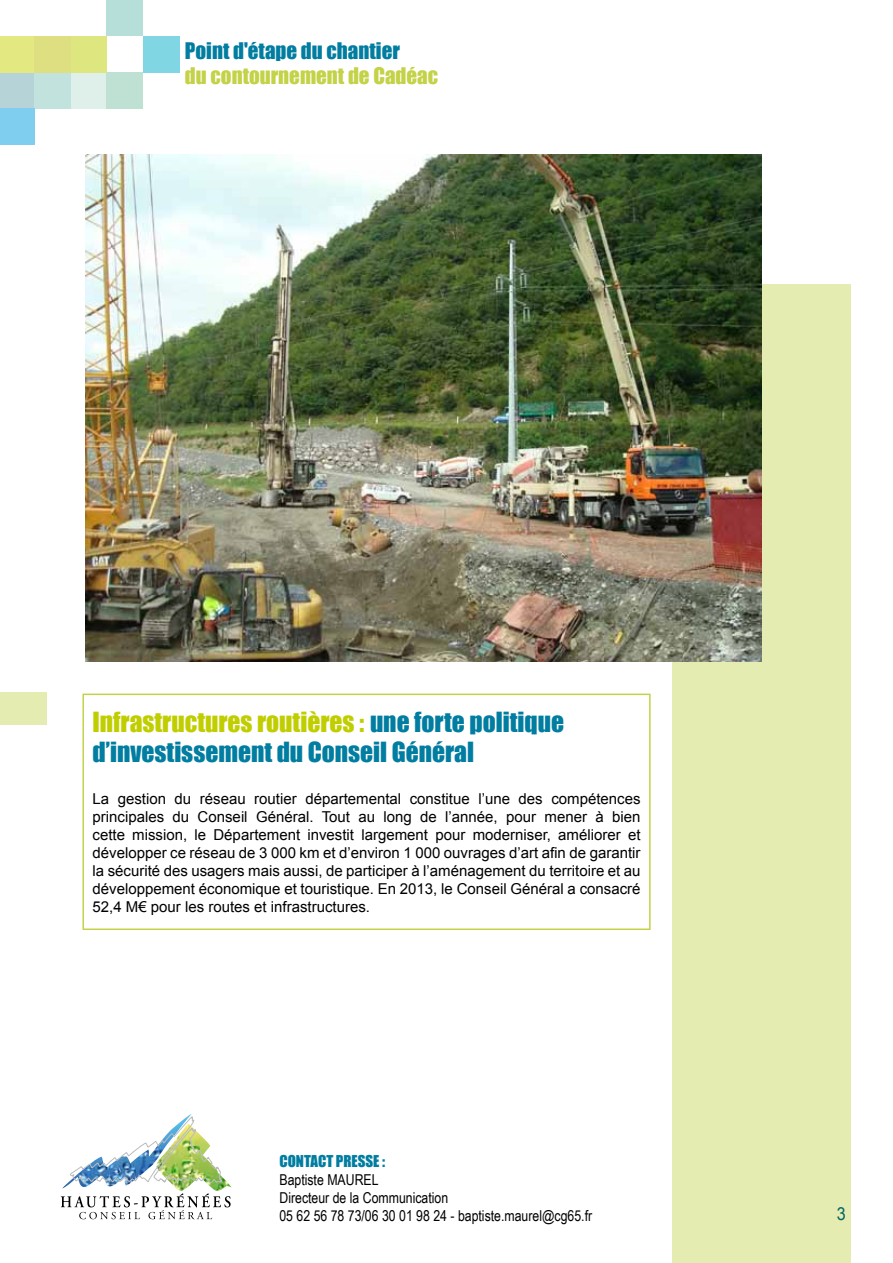
<style>
.page{position:relative;width:893px;height:1263px;background:#fff}
.page>*{position:absolute;margin:0;border:0;box-sizing:border-box;transform-origin:0 0}
.t1{font:25.5px/30.6px "Impact";color:#007da0}
.t2{font:21px "Impact";color:#c3d247}
.t3{font:21px "Impact";color:#007da0}
.t4{font:18px "Arial";color:#016565;scale:.9 1}
.t5{font:15px/18px "Arial";color:#000;text-align:justify}
.t6{font:15px/18px "Arial Narrow";color:#000}
.t7{font:15px "Impact";color:#007da0}
.s1{color:#c0ce00}
</style>
<div class="page">
<div style="left:672px;top:285px;width:178px;height:978px;background:#e5ecb1"></div>
<div style="left:71px;top:72px;width:36px;height:36px;background:#dfefea"></div>
<div style="left:107px;top:72px;width:36px;height:36px;background:#bee1d4"></div>
<div style="left:0;top:72px;width:34px;height:36px;background:#b6d3d8"></div>
<div style="left:71px;top:36px;width:36px;height:36px;background:#dee680"></div>
<div style="left:107px;top:0;width:36px;height:36px;background:#b5dfd8"></div>
<div style="left:143px;top:36px;width:36px;height:36px;background:#80d6e3"></div>
<div style="left:0;top:36px;width:34px;height:36px;background:#e4e880"></div>
<div style="left:34px;top:72px;width:37px;height:36px;background:#c2e3dd"></div>
<div style="left:0;top:108px;width:35px;height:37px;background:#80ceef"></div>
<div style="left:34px;top:36px;width:37px;height:36px;background:#dddf80"></div>
<img style="left:85px;top:154px;width:676px;height:507px">
<div style="left:82px;top:693px;width:569px;height:237px;border:2px solid #c3d247"></div>
<img style="left:62px;top:1114px;width:129px;height:75px">
<img style="left:156px;top:1177px;width:76px;height:14px">
<img style="left:70px;top:1116px;width:152px;height:68px">
<svg style="left:61px;top:1193px;width:170px;height:26px"></svg>
<div style="left:0;top:692px;width:47px;height:33px;background:#e5ecb1"></div>
<h2 class="t3" style="left:185px;top:38px;width:216px">Point d'étape du chantier</h2>
<h2 class="t2" style="left:185px;top:63px;width:255px">du contournement de Cadéac</h2>
<h1 class="t1" style="left:92px;top:706px;width:473px"><span class="s1">Infrastructures routières :</span> une forte politique d’investissement du Conseil Général</h1>
<p class="t5" style="left:92px;top:790px;width:550px">La gestion du réseau routier départemental constitue l’une des compétences principales du Conseil Général. Tout au long de l’année, pour mener à bien cette mission, le Département investit largement pour moderniser, améliorer et développer ce réseau de 3 000 km et d’environ 1 000 ouvrages d’art afin de garantir la sécurité des usagers mais aussi, de participer à l’aménagement du territoire et au développement économique et touristique. En 2013, le Conseil Général a consacré 52,4 M€ pour les routes et infrastructures.</p>
<p class="t7" style="left:279px;top:1152px;width:107px">CONTACT PRESSE :</p>
<p class="t6" style="left:279px;top:1170px;width:314px">Baptiste MAUREL<br>Directeur de la Communication<br>05 62 56 78 73/06 30 01 98 24 - baptiste.maurel@cg65.fr</p>
<p class="t4" style="left:837px;top:1202px;width:12px">3</p>
</div>
